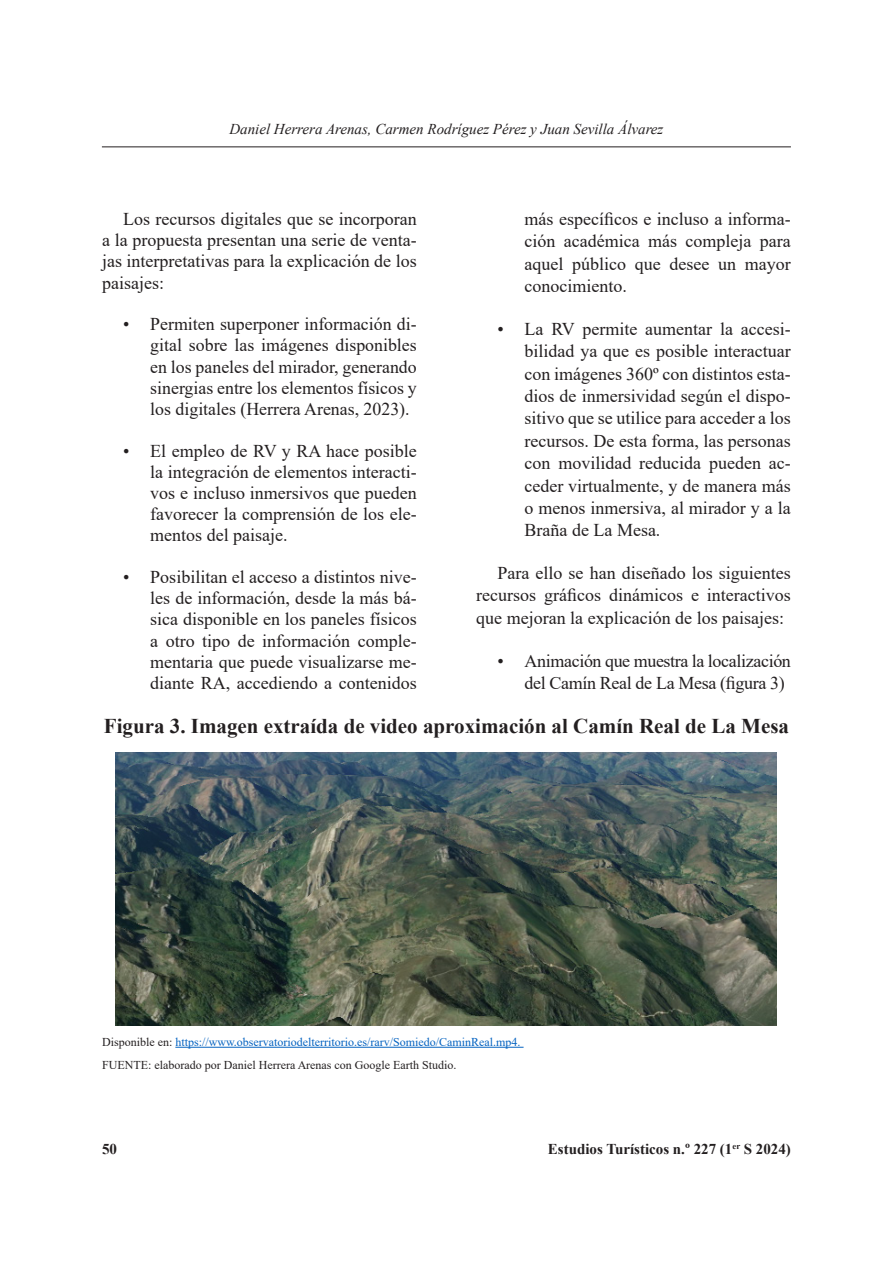
<style>
.page{position:relative;width:893px;height:1263px;background:#fff}
.page>*{position:absolute;margin:0;border:0;box-sizing:border-box;transform-origin:0 0}
.FIGURAS{font:700 21px "Times New Roman";color:#231f20}
.t1{font:18px/21.1px "Times New Roman";color:#231f20;text-align:justify}
.t2{font:18px/22.4px "Times New Roman";letter-spacing:-.02em;color:#231f20}
.t3{font:italic 15px "Times New Roman";color:#231f20}
.t4{font:700 15px "Times New Roman";color:#231f20}
.FUENTES{font:12px "Times New Roman";color:#0563c1}
.FUENTES-2{font:12px "Times New Roman";color:#231f20}
.s1{color:#231f20}
</style>
<div class="page">
<hr style="left:102px;top:146px;width:689px;height:1px;background:#231f20">
<img style="left:116px;top:753px;width:660px;height:272px">
<hr style="left:175px;top:1047px;width:349px;height:1px;background:#0563c1">
<p class="t3" style="left:229px;top:118px;width:436px">Daniel Herrera Arenas, Carmen Rodríguez Pérez y Juan Sevilla Álvarez</p>
<p class="t1" style="left:102px;top:208px;width:316px;text-indent:21px">Los recursos digitales que se incorporan a la propuesta presentan una serie de venta&shy;jas interpretativas para la explicación de los paisajes:</p>
<p class="t1" style="left:150px;top:313px;width:268px;text-indent:-27px">• Permiten superponer información di&shy;gital sobre las imágenes disponibles en los paneles del mirador, generando sinergias entre los elementos físicos y los digitales (Herrera Arenas, 2023).</p>
<p class="t1" style="left:150px;top:439px;width:268px;text-indent:-27px">• El empleo de RV y RA hace posible la integración de elementos interacti&shy;vos e incluso inmersivos que pueden favorecer la comprensión de los ele&shy;mentos del paisaje.</p>
<p class="t1" style="left:150px;top:566px;width:268px;text-indent:-27px">• Posibilitan el acceso a distintos nive&shy;les de información, desde la más bá&shy;sica disponible en los paneles físicos a otro tipo de información comple&shy;mentaria que puede visualizarse me&shy;diante RA, accediendo a contenidos</p>
<p class="t1" style="left:524px;top:207px;width:268px;line-height:22.4px">más específicos e incluso a informa&shy;ción académica más compleja para aquel público que desee un mayor conocimiento.</p>
<p class="t1" style="left:524px;top:317px;width:268px;line-height:22.4px;text-indent:-27px">• La RV permite aumentar la accesi&shy;bilidad ya que es posible interactuar con imágenes 360º con distintos esta&shy;dios de inmersividad según el dispo&shy;sitivo que se utilice para acceder a los recursos. De esta forma, las personas con movilidad reducida pueden ac&shy;ceder virtualmente, y de manera más o menos inmersiva, al mirador y a la Braña de La Mesa.</p>
<p class="t1" style="left:476px;top:561px;width:316px;line-height:22.4px;text-indent:21px">Para ello se han diseñado los siguientes recursos gráficos dinámicos e interactivos que mejoran la explicación de los paisajes:</p>
<p class="t2" style="left:524px;top:649px;width:268px;text-indent:-27px">• Animación que muestra la localización del Camín Real de La Mesa (figura 3)</p>
<p class="FIGURAS" style="left:104px;top:711px;width:687px">Figura 3. Imagen extraída de video aproximación al Camín Real de La Mesa</p>
<p class="FUENTES" style="left:102px;top:1033px;width:420px"><span class="s1">Disponible en:</span> https://www.observatoriodelterritorio.es/rarv/Somiedo/CaminReal.mp4.</p>
<p class="FUENTES-2" style="left:102px;top:1057px;width:356px">FUENTE: elaborado por Daniel Herrera Arenas con Google Earth Studio.</p>
<p class="t4" style="left:102px;top:1138px;width:16px">50</p>
<p class="t4" style="left:548px;top:1138px;width:245px">Estudios Turísticos n.º 227 (1<sup>er</sup> S 2024)</p>
</div>
